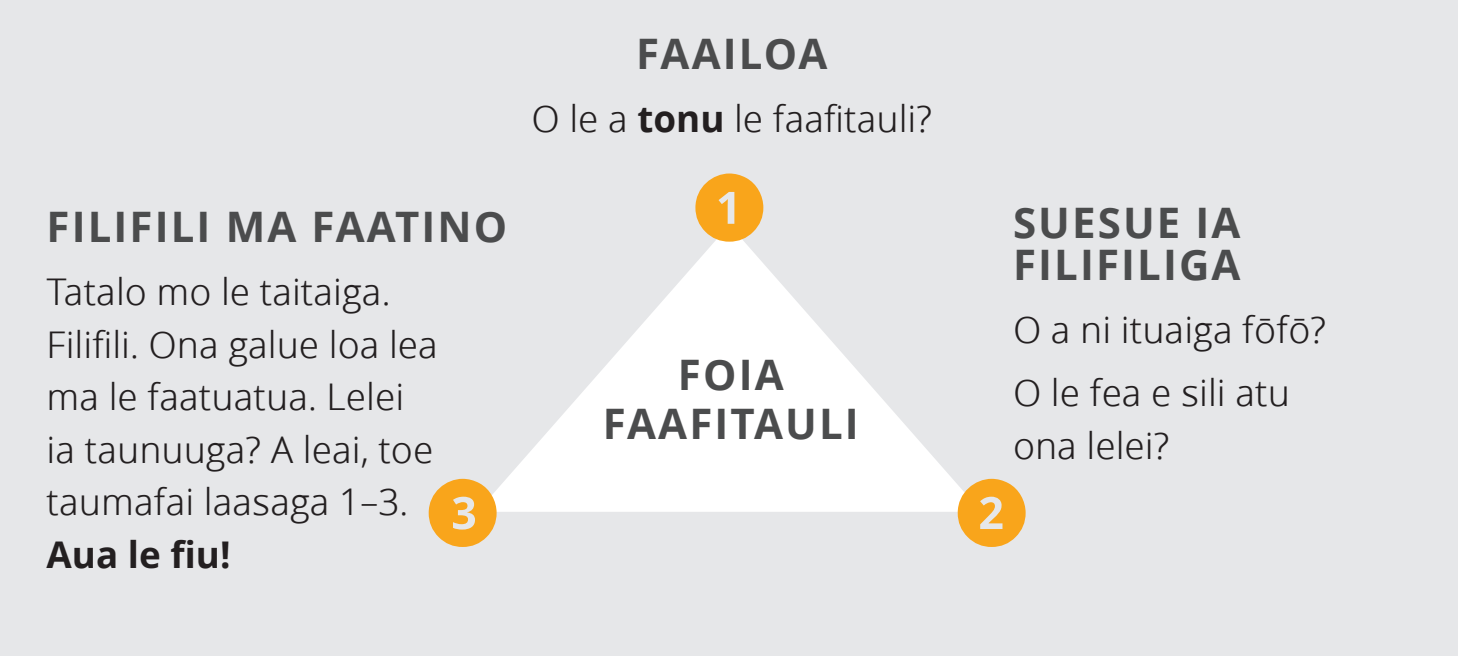
<style>
.page{position:relative;width:1458px;height:656px;background:#fff}
.page>*{position:absolute;margin:0;border:0;box-sizing:border-box;transform-origin:0 0}
.t1{font:91px "Ding PI Zoramlds Dpi";color:#f9a51b}
.t2{font:700 42px/42px "Zoramlds Lat";letter-spacing:.05em;color:#4b4c4d}
.t3{font:36.75px/52.5px "Zoramlds Lat";color:#231f20}
.t4{font:700 36.75px "Zoramlds Lat";color:#231f20}
.s1{font-weight:700}
</style>
<div class="page">
<div style="left:0;top:0;width:1457px;height:655px;background:#e6e7e9"></div>
<svg style="left:478px;top:225px;width:502px;height:286px;fill:#f8f8f9"></svg>
<p class="t2" style="left:636px;top:33px;width:193px">FAAILOA</p>
<p class="t3" style="left:531px;top:93px;width:402px">O le a <span class="s1">tonu</span> le faafitauli?</p>
<h1 class="t1" style="left:688px;top:149px;width:83px">❶</h1>
<p class="t2" style="left:1013px;top:202px;width:229px">SUESUE IA<br>FILIFILIGA</p>
<p class="t3" style="left:1013px;top:298px;width:314px;line-height:63px">O a ni ituaiga fōfō?<br>O le fea e sili atu</p>
<p class="t3" style="left:1013px;top:419px;width:158px">ona lelei?</p>
<p class="t2" style="left:47px;top:206px;width:462px">FILIFILI MA FAATINO</p>
<p class="t3" style="left:47px;top:265px;width:393px">Tatalo mo le taitaiga.<br>Filifili. Ona galue loa lea ma le faatuatua. Lelei ia taunuuga? A leai, toe taumafai laasaga 1–3.</p>
<p class="t4" style="left:47px;top:526px;width:185px">Aua le fiu!</p>
<p class="t2" style="left:603px;top:350px;width:257px;line-height:49px;text-align:center">FOIA<br>FAAFITAULI</p>
<h1 class="t1" style="left:425px;top:454px;width:80px">❸</h1>
<h1 class="t1" style="left:951px;top:454px;width:83px">❷</h1>
</div>
